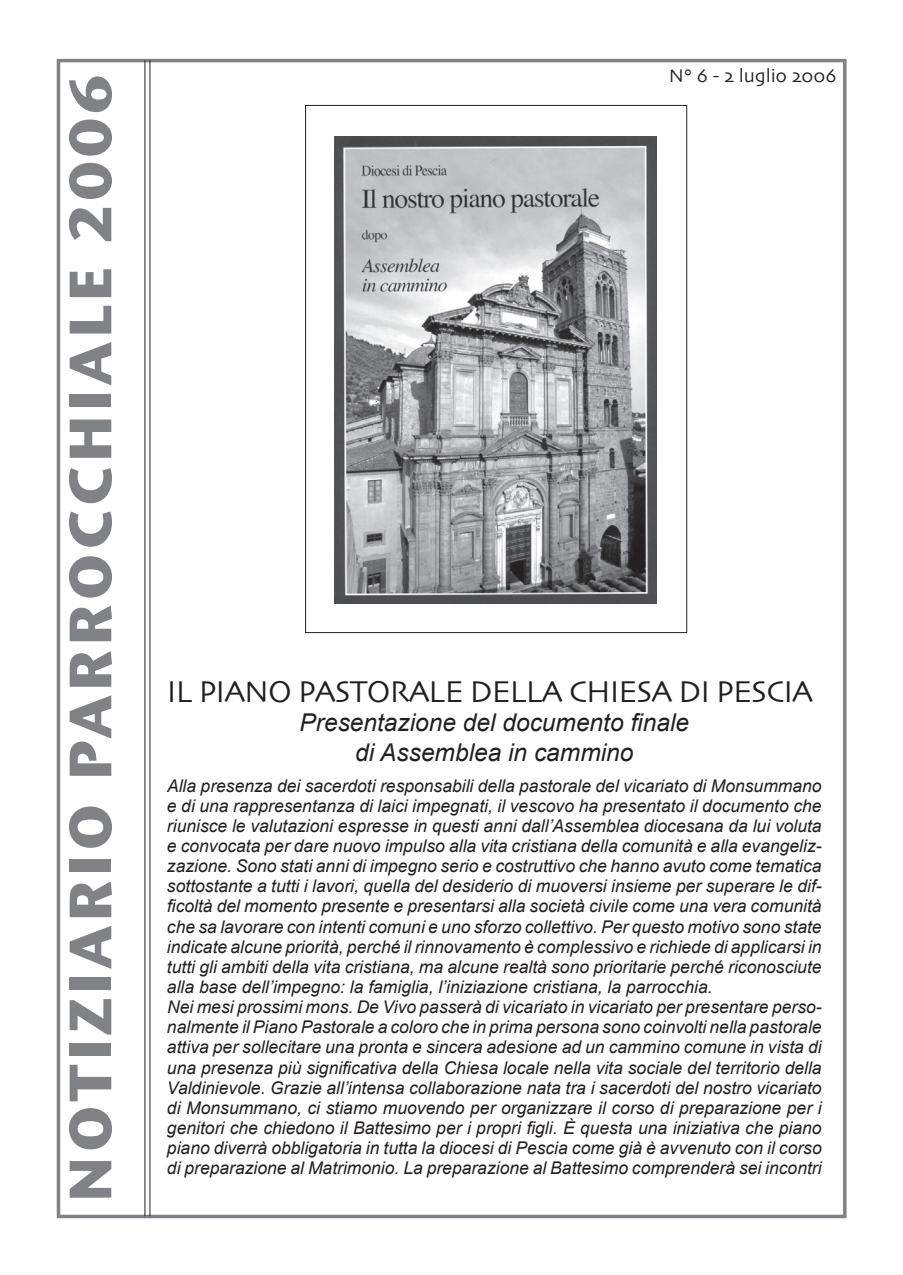
<style>
.page{position:relative;width:903px;height:1275px;background:#fff}
.page>*{position:absolute;margin:0;border:0;box-sizing:border-box;transform-origin:0 0}
.t1{font:700 59.5px "Stone Sans ITC";letter-spacing:.06em;color:#808285}
.t2{font:31.5px "Skia";letter-spacing:-.03em;color:#231f20}
.t3{font:italic 24.5px/29.4px "Arial";color:#231f20;text-align:center}
.t4{font:19.25px "Skia";color:#231f20}
.t5{font:italic 17.5px/20.1px "Arial";color:#231f20}
</style>
<div class="page">
<div style="left:57px;top:59px;width:789px;height:1159px;border:4px solid #808285"></div>
<hr style="left:144px;top:60px;width:1px;height:1156px;background:#231f20">
<hr style="left:149px;top:60px;width:1px;height:1156px;background:#231f20">
<img style="left:335px;top:137px;width:321px;height:466px">
<h1 class="t1" style="left:52px;top:1202px;width:1130px;rotate:-90deg">Notiziario parrocchiale 2006</h1>
<p class="t4" style="left:669px;top:64px;width:169px">N ° 6 - 2 LUGLIO 2006</p>
<h2 class="t2" style="left:167px;top:673px;width:648px">IL PIANO PASTORALE DELLA CHI ESA DI PESCIA</h2>
<h3 class="t3" style="left:299px;top:708px;width:391px">Presentazione del documento finale di Assemblea in cammino</h3>
<p class="t5" style="left:167px;top:776px;width:656px">Alla presenza dei sacerdoti responsabili della pastorale del vicariato di Monsummano e di una rappresentanza di laici impegnati, il vescovo ha presentato il documento che riunisce le valutazioni espresse in questi anni dall’Assemblea diocesana da lui voluta e convocata per dare nuovo impulso alla vita cristiana della comunità e alla evangeliz&shy;zazione. Sono stati anni di impegno serio e costruttivo che hanno avuto come tematica sottostante a tutti i lavori, quella del desiderio di muoversi insieme per superare le dif&shy;ficoltà del momento presente e presentarsi alla società civile come una vera comunità che sa lavorare con intenti comuni e uno sforzo collettivo. Per questo motivo sono state indicate alcune priorità, perché il rinnovamento è complessivo e richiede di applicarsi in tutti gli ambiti della vita cristiana, ma alcune realtà sono prioritarie perché riconosciute alla base dell’impegno: la famiglia, l’iniziazione cristiana, la parrocchia.<br>Nei mesi prossimi mons. De Vivo passerà di vicariato in vicariato per presentare perso&shy;nalmente il Piano Pastorale a coloro che in prima persona sono coinvolti nella pastorale attiva per sollecitare una pronta e sincera adesione ad un cammino comune in vista di una presenza più significativa della Chiesa locale nella vita sociale del territorio della Valdinievole. Grazie all’intensa collaborazione nata tra i sacerdoti del nostro vicariato di Monsummano, ci stiamo muovendo per organizzare il corso di preparazione per i genitori che chiedono il Battesimo per i propri figli. È questa una iniziativa che piano piano diverrà obbligatoria in tutta la diocesi di Pescia come già è avvenuto con il corso di preparazione al Matrimonio. La preparazione al Battesimo comprenderà sei incontri</p>
</div>
